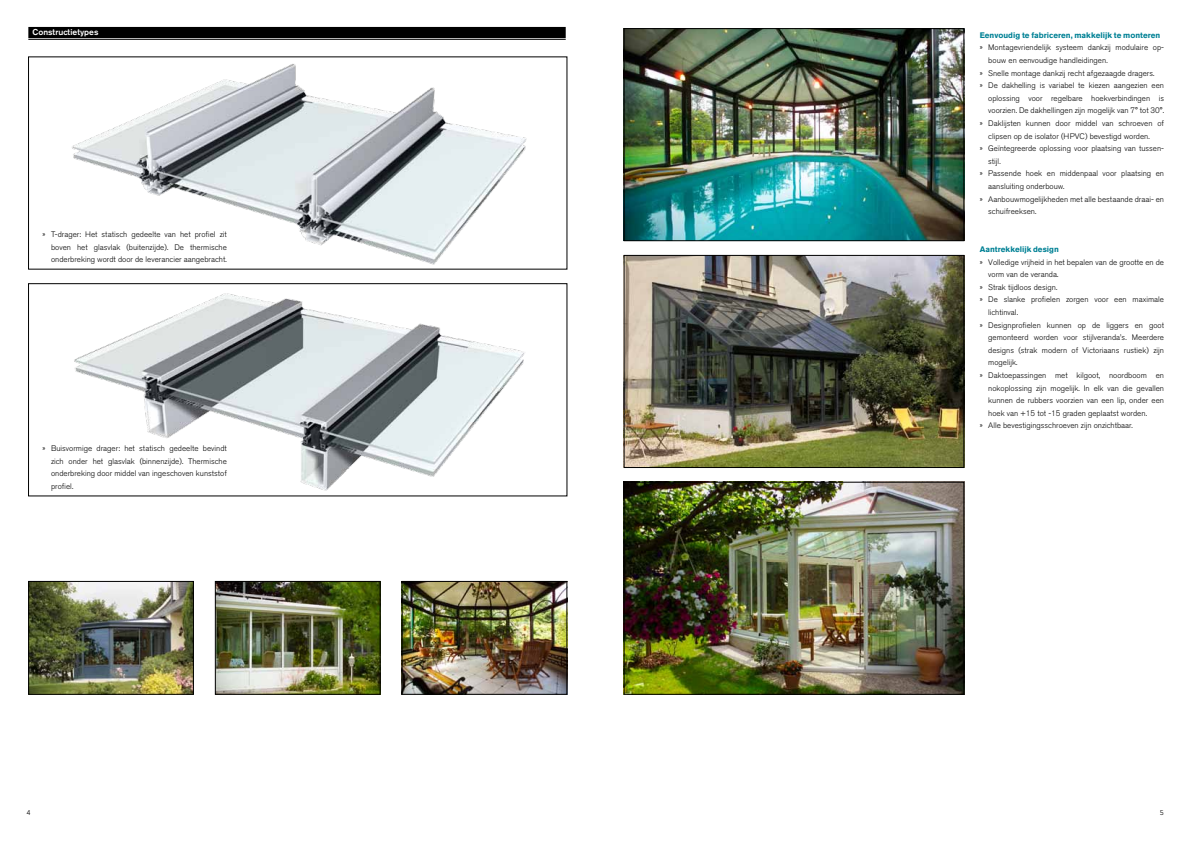
<style>
.page{position:relative;width:1191px;height:842px;background:#fff}
.page>*{position:absolute;margin:0;border:0;box-sizing:border-box;transform-origin:0 0}
.t1{font:500 8.5px "Standard Grot SL";color:#fff}
.t2{font:300 8px/12.6px "Standard Grot SL";color:#000;text-align:justify}
.t3{font:700 8px "Standard Grot SL";color:#008195}
.t4{font:8px "Blender";color:#000}
</style>
<div class="page">
<img style="left:626px;top:30px;width:336px;height:209px">
<div style="left:624px;top:28px;width:340px;height:213px;border:1px solid #000"></div>
<img style="left:626px;top:257px;width:336px;height:209px">
<div style="left:624px;top:255px;width:340px;height:213px;border:1px solid #000"></div>
<img style="left:626px;top:484px;width:336px;height:208px">
<div style="left:624px;top:482px;width:340px;height:212px;border:1px solid #000"></div>
<img style="left:72px;top:64px;width:455px;height:201px">
<img style="left:74px;top:293px;width:451px;height:198px">
<div style="left:28px;top:283px;width:539px;height:213px;border:1px solid #000"></div>
<img style="left:30px;top:583px;width:162px;height:109px">
<div style="left:28px;top:581px;width:166px;height:113px;border:1px solid #000"></div>
<img style="left:404px;top:583px;width:161px;height:109px">
<div style="left:402px;top:581px;width:165px;height:113px;border:1px solid #000"></div>
<img style="left:217px;top:583px;width:161px;height:109px">
<div style="left:215px;top:581px;width:165px;height:113px;border:1px solid #000"></div>
<div style="left:28px;top:27px;width:538px;height:11px;background:#000"></div>
<hr style="left:28px;top:39px;width:538px;height:1px;background:#000">
<p class="t1" style="left:33px;top:27px;width:67px">Constructietypes</p>
<p class="t2" style="left:51px;top:228px;width:177px;text-indent:-9px">» T-drager: Het statisch gedeelte van het profiel zit boven het glasvlak (buitenzijde). De thermische onderbreking wordt door de leverancier aangebracht.</p>
<p class="t2" style="left:51px;top:442px;width:177px;text-indent:-9px">» Buisvormige drager: het statisch gedeelte bevindt zich onder het glasvlak (binnenzijde). Thermische onderbreking door middel van ingeschoven kunststof profiel.</p>
<p class="t3" style="left:979px;top:30px;width:182px">Eenvoudig te fabriceren, makkelijk te monteren</p>
<p class="t2" style="left:979px;top:41px;width:185px">» Montagevriendelijk systeem dankzij modulaire op-</p>
<p class="t2" style="left:988px;top:54px;width:121px">bouw en eenvoudige handleidingen.</p>
<p class="t2" style="left:979px;top:67px;width:176px">» Snelle montage dankzij recht afgezaagde dragers.</p>
<p class="t2" style="left:979px;top:79px;width:186px">» De dakhelling is variabel te kiezen aangezien een</p>
<p class="t2" style="left:988px;top:92px;width:177px">oplossing voor regelbare hoekverbindingen is</p>
<p class="t2" style="left:988px;top:104px;width:177px">voorzien. De dakhellingen zijn mogelijk van 7° tot 30°.</p>
<p class="t2" style="left:979px;top:117px;width:186px">» Daklijsten kunnen door middel van schroeven of</p>
<p class="t2" style="left:988px;top:130px;width:163px">clipsen op de isolator (HPVC) bevestigd worden.</p>
<p class="t2" style="left:979px;top:142px;width:185px">» Geïntegreerde oplossing voor plaatsing van tussen-</p>
<p class="t2" style="left:988px;top:155px;width:14px">stijl.</p>
<p class="t2" style="left:979px;top:167px;width:186px">» Passende hoek en middenpaal voor plaatsing en</p>
<p class="t2" style="left:988px;top:180px;width:78px">aansluiting onderbouw.</p>
<p class="t2" style="left:979px;top:193px;width:186px">» Aanbouwmogelijkheden met alle bestaande draai- en</p>
<p class="t2" style="left:988px;top:205px;width:50px">schuifreeksen.</p>
<p class="t3" style="left:979px;top:245px;width:81px">Aantrekkelijk design</p>
<p class="t2" style="left:979px;top:256px;width:186px">» Volledige vrijheid in het bepalen van de grootte en de</p>
<p class="t2" style="left:988px;top:268px;width:72px">vorm van de veranda.</p>
<p class="t2" style="left:979px;top:281px;width:79px">» Strak tijdloos design.</p>
<p class="t2" style="left:979px;top:293px;width:186px">» De slanke profielen zorgen voor een maximale</p>
<p class="t2" style="left:988px;top:306px;width:31px">lichtinval.</p>
<p class="t2" style="left:979px;top:319px;width:186px">» Designprofielen kunnen op de liggers en goot</p>
<p class="t2" style="left:988px;top:331px;width:177px">gemonteerd worden voor stijlveranda’s. Meerdere</p>
<p class="t2" style="left:988px;top:344px;width:177px">designs (strak modern of Victoriaans rustiek) zijn</p>
<p class="t2" style="left:988px;top:356px;width:31px">mogelijk.</p>
<p class="t2" style="left:979px;top:369px;width:186px">» Daktoepassingen met kilgoot, noordboom en</p>
<p class="t2" style="left:988px;top:382px;width:177px">nokoplossing zijn mogelijk. In elk van die gevallen</p>
<p class="t2" style="left:988px;top:394px;width:177px">kunnen de rubbers voorzien van een lip, onder een</p>
<p class="t2" style="left:988px;top:407px;width:160px">hoek van +15 tot -15 graden geplaatst worden.</p>
<p class="t2" style="left:979px;top:419px;width:155px">» Alle bevestigingsschroeven zijn onzichtbaar.</p>
<p class="t4" style="left:27px;top:807px;width:6px">4</p>
<p class="t4" style="left:1160px;top:807px;width:6px">5</p>
</div>
